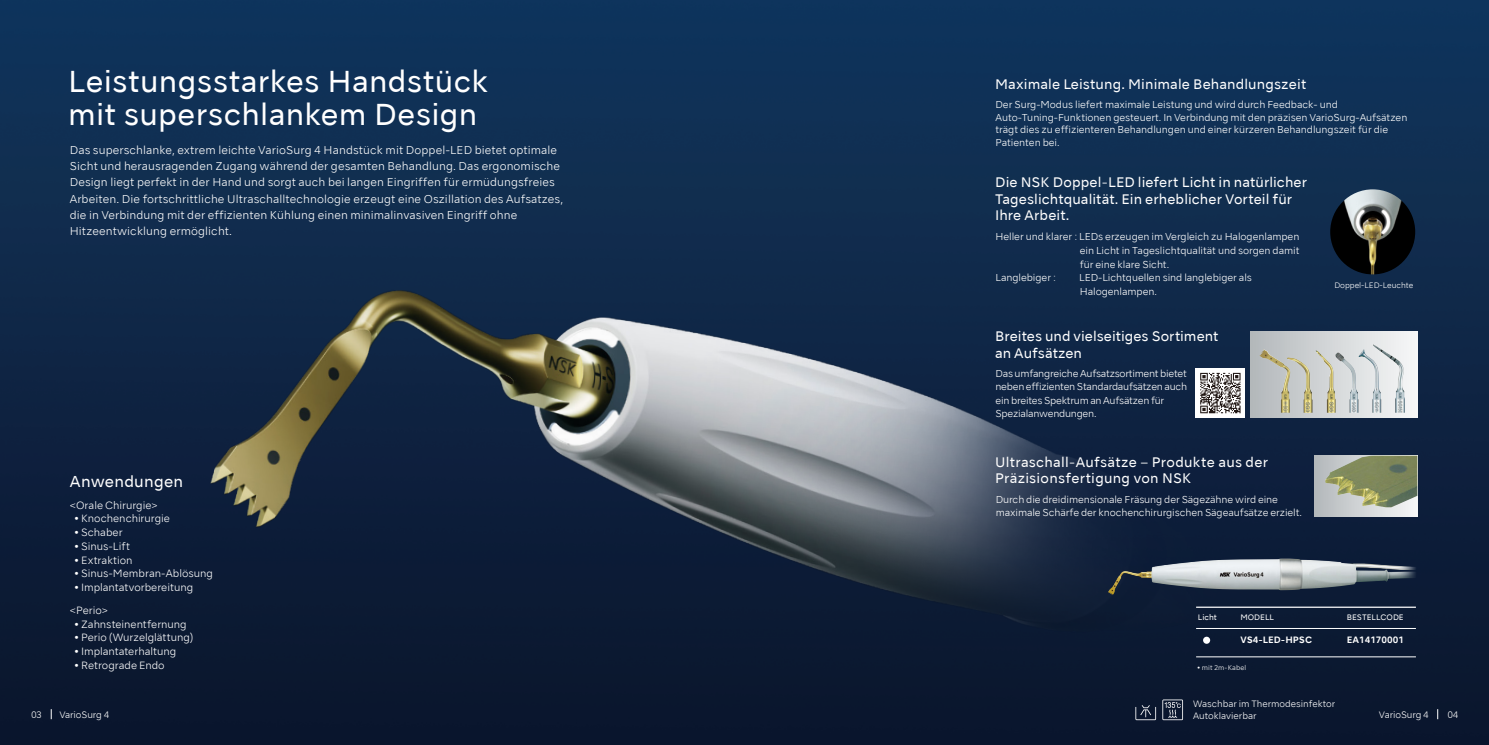
<style>
.page{position:relative;width:1489px;height:745px;background:#fff}
.page>*{position:absolute;margin:0;border:0;box-sizing:border-box;transform-origin:0 0}
.t1{font:28.75px/32.5px "NSKTSRE";letter-spacing:.01em;color:#fff}
.t2{font:15px "NSKTSRE";letter-spacing:.015em;color:#fff}
.t3{font:13.12px/16.2px "NSKTSRE";letter-spacing:.01em;color:#fff}
.t4{font:300 10.75px/16.2px "NSKTSRE";letter-spacing:.01em;color:#fff}
.t5{font:300 10px "NSKTSRE";color:#fff}
.t6{font:300 9.5px/12.5px "NSKTSRE";letter-spacing:-.005em;color:#fff}
.t7{font:300 9.5px/13.1px "NSKTSRE";letter-spacing:-.025em;color:#fff}
.t8{font:300 8.88px "NSKTSRE";letter-spacing:-.01em;color:#fff}
.t9{font:300 8.75px/12px "NSKTSRE";color:#fff}
.t10{font:700 8.75px "NSKTSRE";color:#fff}
.t11{font:7.5px "NSKTSRE";color:#fff}
.t12{font:300 7.5px "NSKTSRE";letter-spacing:-.005em;color:#fff}
.t13{font:300 6.5px "NSKTSRE";letter-spacing:.02em;color:#fff}
</style>
<div class="page">
<img style="left:0;top:0;width:1488px;height:744px">
<img style="left:0;top:49px;width:1390px;height:695px">
<img style="left:1107px;top:558px;width:280px;height:37px">
<img style="left:1330px;top:189px;width:84px;height:85px;border-radius:42px">
<svg style="left:1202px;top:636px;width:8px;height:7px"></svg>
<hr style="left:1195px;top:606px;width:220px;height:1px;background:#fff">
<hr style="left:1195px;top:628px;width:220px;height:1px;background:#fff">
<hr style="left:1195px;top:656px;width:220px;height:1px;background:#fff">
<svg style="left:1135px;top:704px;width:20px;height:15px"></svg>
<svg style="left:1162px;top:699px;width:20px;height:20px"></svg>
<div style="left:1314px;top:455px;width:103px;height:61px;background:linear-gradient(to right,#b3b8bb,#f5f6f6)"></div>
<img style="left:1324px;top:455px;width:93px;height:52px">
<svg style="left:1250px;top:332px;width:166px;height:85px"></svg>
<img style="left:1259px;top:349px;width:31px;height:63px">
<img style="left:1286px;top:357px;width:26px;height:55px">
<img style="left:1315px;top:350px;width:20px;height:62px">
<img style="left:1335px;top:352px;width:23px;height:60px">
<img style="left:1358px;top:349px;width:23px;height:63px">
<img style="left:1372px;top:344px;width:17px;height:14px">
<div style="left:1195px;top:368px;width:49px;height:49px;background:#fff"></div>
<svg style="left:1200px;top:372px;width:40px;height:41px"></svg>
<h1 class="t1" style="left:68px;top:65px;width:422px">Leistungsstarkes Handstück mit superschlankem Design</h1>
<p class="t4" style="left:70px;top:141px;width:495px">Das superschlanke, extrem leichte VarioSurg 4 Handstück mit Doppel-LED bietet optimale Sicht und herausragenden Zugang während der gesamten Behandlung. Das ergonomische Design liegt perfekt in der Hand und sorgt auch bei langen Eingriffen für ermüdungsfreies Arbeiten. Die fortschrittliche Ultraschalltechnologie erzeugt eine Oszillation des Aufsatzes, die in Verbindung mit der effizienten Kühlung einen minimalinvasiven Eingriff ohne Hitzeentwicklung ermöglicht.</p>
<h2 class="t2" style="left:70px;top:470px;width:115px">Anwendungen</h2>
<p class="t5" style="left:70px;top:498px;width:89px">&lt;Orale Chirurgie&gt;</p>
<p class="t5" style="left:74px;top:511px;width:97px">• Knochenchirurgie</p>
<p class="t5" style="left:74px;top:525px;width:50px">• Schaber</p>
<p class="t5" style="left:74px;top:539px;width:57px">• Sinus-Lift</p>
<p class="t5" style="left:74px;top:553px;width:60px">• Extraktion</p>
<p class="t5" style="left:74px;top:566px;width:140px">• Sinus-Membran-Ablösung</p>
<p class="t5" style="left:74px;top:580px;width:121px">• Implantatvorbereitung</p>
<p class="t5" style="left:70px;top:603px;width:40px">&lt;Perio&gt;</p>
<p class="t5" style="left:74px;top:616px;width:114px">• Zahnsteinentfernung</p>
<p class="t5" style="left:74px;top:630px;width:121px">• Perio (Wurzelglättung)</p>
<p class="t5" style="left:74px;top:644px;width:104px">• Implantaterhaltung</p>
<p class="t5" style="left:74px;top:658px;width:92px">• Retrograde Endo</p>
<h3 class="t3" style="left:995px;top:75px;width:313px">Maximale Leistung. Minimale Behandlungszeit</h3>
<p class="t6" style="left:995px;top:98px;width:413px">Der Surg-Modus liefert maximale Leistung und wird durch Feedback- und Auto-Tuning-Funktionen gesteuert. In Verbindung mit den präzisen VarioSurg-Aufsätzen trägt dies zu effizienteren Behandlungen und einer kürzeren Behandlungszeit für die Patienten bei.</p>
<h3 class="t3" style="left:995px;top:174px;width:313px">Die NSK Doppel-LED liefert Licht in natürlicher<br>Tageslichtqualität. Ein erheblicher Vorteil für<br>Ihre Arbeit.</h3>
<p class="t6" style="left:995px;top:230px;width:305px">Heller und klarer : LEDs erzeugen im Vergleich zu Halogenlampen</p>
<p class="t6" style="left:1079px;top:244px;width:221px">ein Licht in Tageslichtqualität und sorgen damit</p>
<p class="t6" style="left:1079px;top:258px;width:91px">für eine klare Sicht.</p>
<p class="t6" style="left:995px;top:271px;width:62px">Langlebiger :</p>
<p class="t6" style="left:1079px;top:271px;width:174px;line-height:13.8px">LED-Lichtquellen sind langlebiger als<br>Halogenlampen.</p>
<h3 class="t3" style="left:995px;top:327px;width:225px;line-height:16.9px">Breites und vielseitiges Sortiment an Aufsätzen</h3>
<p class="t7" style="left:995px;top:367px;width:193px">Das umfangreiche Aufsatzsortiment bietet neben effizienten Standardaufsätzen auch ein breites Spektrum an Aufsätzen für Spezialanwendungen.</p>
<h3 class="t3" style="left:995px;top:453px;width:274px">Ultraschall-Aufsätze – Produkte aus der<br>Präzisionsfertigung von NSK</h3>
<p class="t6" style="left:995px;top:492px;width:308px;line-height:13.1px">Durch die dreidimensionale Fräsung der Sägezähne wird eine maximale Schärfe der knochenchirurgischen Sägeaufsätze erzielt.</p>
<p class="t12" style="left:1334px;top:280px;width:80px">Doppel-LED-Leuchte</p>
<p class="t11" style="left:1197px;top:611px;width:21px">Licht</p>
<p class="t11" style="left:1240px;top:611px;width:35px">MODELL</p>
<p class="t11" style="left:1346px;top:611px;width:59px">BESTELLCODE</p>
<p class="t10" style="left:1240px;top:633px;width:73px">VS4-LED-HPSC</p>
<p class="t10" style="left:1346px;top:633px;width:59px">EA14170001</p>
<p class="t13" style="left:1197px;top:663px;width:51px">• mit 2m-Kabel</p>
<p class="t9" style="left:1193px;top:697px;width:143px">Waschbar im Thermodesinfektor<br>Autoklavierbar</p>
<p class="t8" style="left:31px;top:707px;width:12px">03</p>
<p class="t8" style="left:59px;top:707px;width:51px">VarioSurg 4</p>
<p class="t8" style="left:1378px;top:707px;width:51px">VarioSurg 4</p>
<p class="t8" style="left:1447px;top:707px;width:12px">04</p>
</div>
